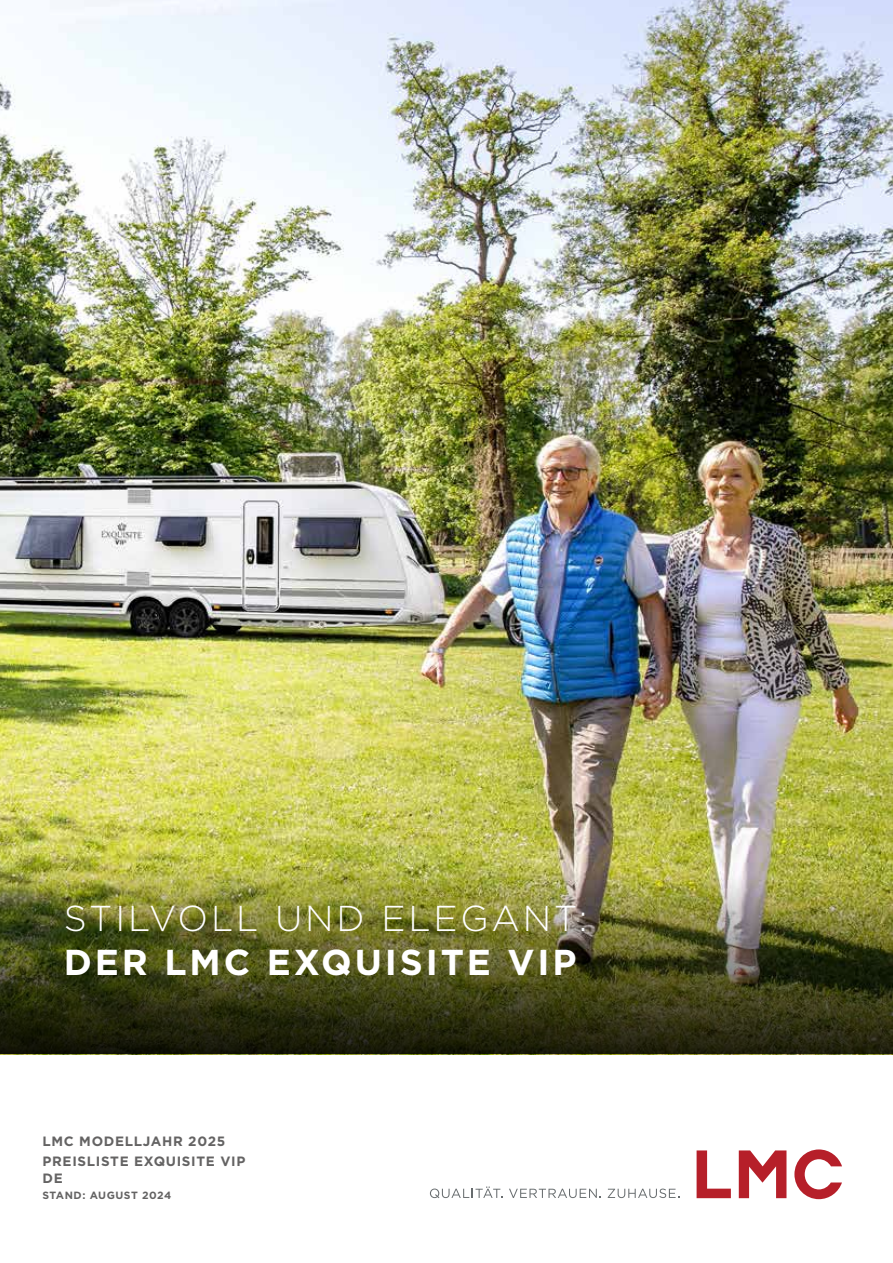
<style>
.page{position:relative;width:893px;height:1263px;background:#fff}
.page>*{position:absolute;margin:0;border:0;box-sizing:border-box;transform-origin:0 0}
.t1{font:300 36px "Gotham";letter-spacing:.08em;color:#fff}
.t2{font:700 36px "Gotham";letter-spacing:.08em;color:#fff}
.t3{font:700 13.5px/20.2px "Gotham";letter-spacing:.05em;color:#646363}
.t4{font:700 10.5px "Gotham";letter-spacing:.045em;color:#646363}
</style>
<div class="page">
<img style="left:0;top:0;width:893px;height:807px">
<img style="left:0;top:807px;width:893px;height:247px">
<svg style="left:697px;top:1150px;width:89px;height:48px"></svg>
<svg style="left:794px;top:1149px;width:48px;height:50px"></svg>
<svg style="left:430px;top:1186px;width:72px;height:12px"></svg>
<svg style="left:509px;top:1189px;width:92px;height:9px"></svg>
<svg style="left:608px;top:1188px;width:71px;height:10px"></svg>
<h1 class="t1" style="left:64px;top:896px;width:525px">STILVOLL UND ELEGANT:</h1>
<h1 class="t2" style="left:64px;top:938px;width:514px">DER LMC EXQUISITE VIP</h1>
<p class="t3" style="left:43px;top:1131px;width:204px">LMC MODELLJAHR 2025<br>PREISLISTE EXQUISITE VIP</p>
<p class="t3" style="left:43px;top:1167px;width:22px">DE</p>
<p class="t4" style="left:43px;top:1188px;width:130px">STAND: AUGUST 2024</p>
</div>
